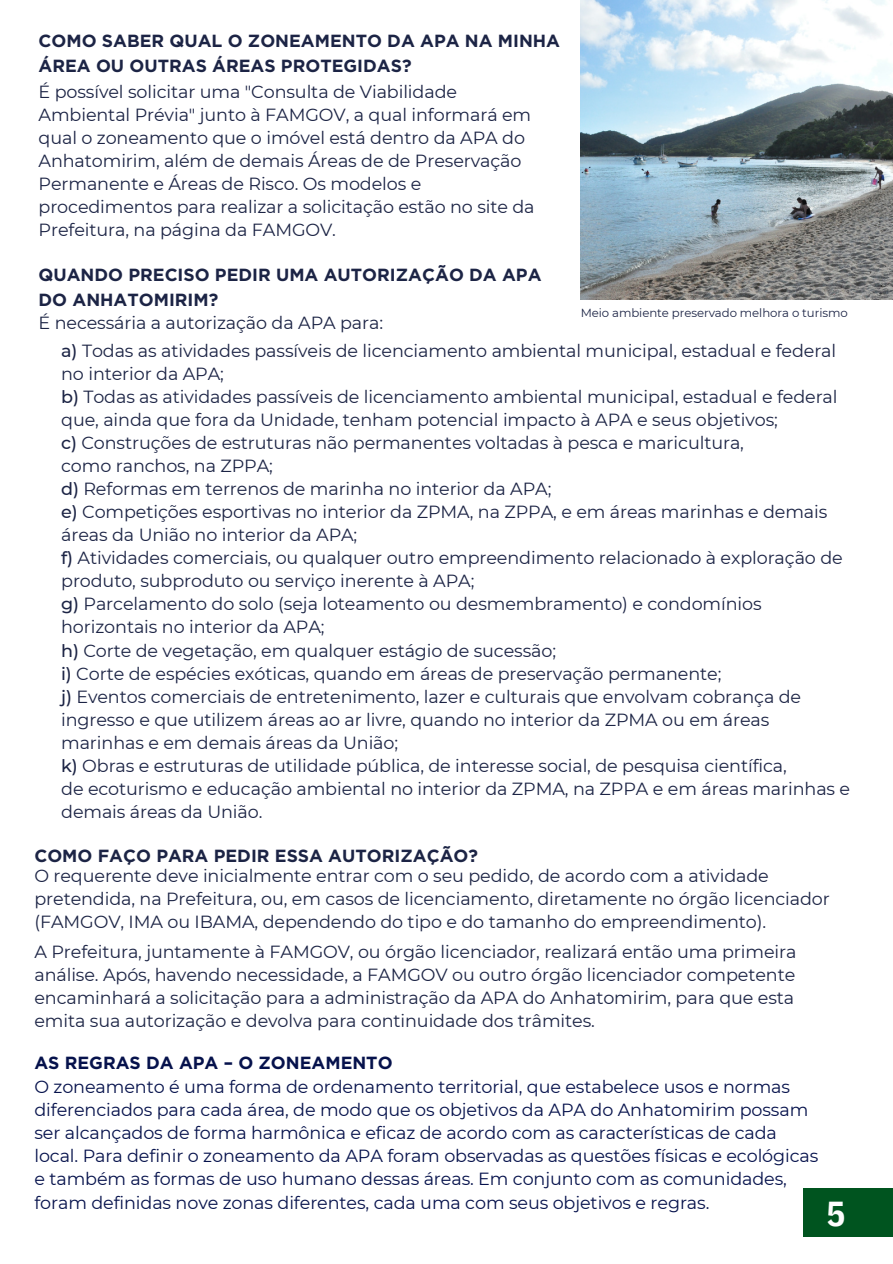
<style>
.page{position:relative;width:893px;height:1264px;background:#fff}
.page>*{position:absolute;margin:0;border:0;box-sizing:border-box;transform-origin:0 0}
.t1{font:700 34.5px "IBM Plex Sans Cond";color:#fdfdfd}
.t2{font:17.55px/23.1px "Montserrat";letter-spacing:-.005em;color:#1c2445}
.t3{font:17.55px/23.1px "Montserrat";letter-spacing:-.005em;color:#06124c}
.t4{font:700 17.55px/24.2px "Gotham";color:#1c2445}
.t5{font:700 17.55px "Gotham";color:#06124c}
.t6{font:11.7px "Montserrat";letter-spacing:-.005em;color:#1c2445}
.s1{font-weight:500}
</style>
<div class="page">
<div style="left:803px;top:1188px;width:89px;height:48px;background:#00541f"></div>
<img style="left:580px;top:0;width:312px;height:299px">
<p class="t4" style="left:39px;top:29px;width:523px">COMO SABER QUAL O ZONEAMENTO DA APA NA MINHA<br>ÁREA OU OUTRAS ÁREAS PROTEGIDAS?</p>
<p class="t2" style="left:39px;top:80px;width:497px">É possível solicitar uma "Consulta de Viabilidade Ambiental Prévia" junto à FAMGOV, a qual informará em qual o zoneamento que o imóvel está dentro da APA do Anhatomirim, além de demais Áreas de de Preservação Permanente e Áreas de Risco. Os modelos e procedimentos para realizar a solicitação estão no site da Prefeitura, na página da FAMGOV.</p>
<p class="t4" style="left:39px;top:262px;width:504px">QUANDO PRECISO PEDIR UMA AUTORIZAÇÃO DA APA<br>DO ANHATOMIRIM?</p>
<p class="t2" style="left:61px;top:339px;width:790px"><span class="s1">a)</span> Todas as atividades passíveis de licenciamento ambiental municipal, estadual e federal no interior da APA;<br><span class="s1">b)</span> Todas as atividades passíveis de licenciamento ambiental municipal, estadual e federal que, ainda que fora da Unidade, tenham potencial impacto à APA e seus objetivos;<br><span class="s1">c)</span> Construções de estruturas não permanentes voltadas à pesca e maricultura,<br>como ranchos, na ZPPA;<br><span class="s1">d)</span> Reformas em terrenos de marinha no interior da APA;<br><span class="s1">e)</span> Competições esportivas no interior da ZPMA, na ZPPA, e em áreas marinhas e demais áreas da União no interior da APA;<br><span class="s1">f)</span> Atividades comerciais, ou qualquer outro empreendimento relacionado à exploração de produto, subproduto ou serviço inerente à APA;<br><span class="s1">g)</span> Parcelamento do solo (seja loteamento ou desmembramento) e condomínios horizontais no interior da APA;<br><span class="s1">h)</span> Corte de vegetação, em qualquer estágio de sucessão;<br><span class="s1">i)</span> Corte de espécies exóticas, quando em áreas de preservação permanente;<br><span class="s1">j)</span> Eventos comerciais de entretenimento, lazer e culturais que envolvam cobrança de ingresso e que utilizem áreas ao ar livre, quando no interior da ZPMA ou em áreas marinhas e em demais áreas da União;<br><span class="s1">k)</span> Obras e estruturas de utilidade pública, de interesse social, de pesquisa científica,<br>de ecoturismo e educação ambiental no interior da ZPMA, na ZPPA e em áreas marinhas e demais áreas da União.</p>
<p class="t6" style="left:580px;top:305px;width:268px">Meio ambiente preservado melhora o turismo</p>
<p class="t2" style="left:39px;top:311px;width:346px">É necessária a autorização da APA para:</p>
<p class="t4" style="left:34px;top:843px;width:445px">COMO FAÇO PARA PEDIR ESSA AUTORIZAÇÃO?</p>
<p class="t2" style="left:34px;top:864px;width:796px">O requerente deve inicialmente entrar com o seu pedido, de acordo com a atividade pretendida, na Prefeitura, ou, em casos de licenciamento, diretamente no órgão licenciador (FAMGOV, IMA ou IBAMA, dependendo do tipo e do tamanho do empreendimento).</p>
<p class="t2" style="left:34px;top:940px;width:763px">A Prefeitura, juntamente à FAMGOV, ou órgão licenciador, realizará então uma primeira análise. Após, havendo necessidade, a FAMGOV ou outro órgão licenciador competente encaminhará a solicitação para a administração da APA do Anhatomirim, para que esta emita sua autorização e devolva para continuidade dos trâmites.</p>
<p class="t5" style="left:34px;top:1052px;width:359px">AS REGRAS DA APA – O ZONEAMENTO</p>
<p class="t3" style="left:34px;top:1075px;width:785px">O zoneamento é uma forma de ordenamento territorial, que estabelece usos e normas diferenciados para cada área, de modo que os objetivos da APA do Anhatomirim possam ser alcançados de forma harmônica e eficaz de acordo com as características de cada local. Para definir o zoneamento da APA foram observadas as questões físicas e ecológicas e também as formas de uso humano dessas áreas. Em conjunto com as comunidades, foram definidas nove zonas diferentes, cada uma com seus objetivos e regras.</p>
<h1 class="t1" style="left:826px;top:1190px;width:20px">5</h1>
</div>
